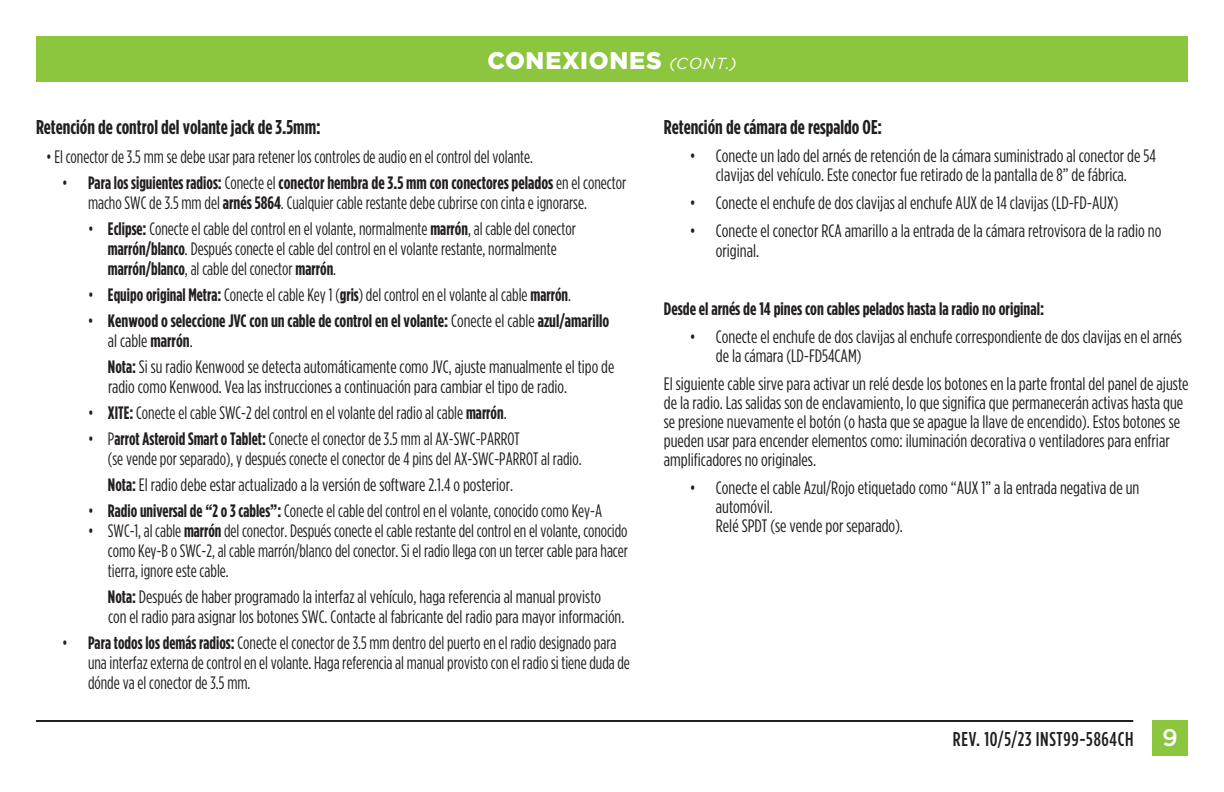
<style>
.page{position:relative;width:1224px;height:792px;background:#fff}
.page>*{position:absolute;margin:0;border:0;box-sizing:border-box;transform-origin:0 0}
.t1{font:900 24px "Gotham";letter-spacing:.03em;color:#fff}
.t2{font:700 20px "Gotham Condensed";color:#231f20}
.t3{font:500 20px "Gotham Condensed";letter-spacing:.035em;color:#231f20}
.t4{font:18px/19px "Gotham Condensed";color:#231f20}
.t5{font:18px/20px "Gotham Condensed";color:#231f20;scale:.96 1}
.t6{font:700 18px/20px "Gotham Condensed";color:#231f20}
.s1{font-weight:400;font-style:italic;font-size:16px}
.s2{font-weight:700}
.s3{font-weight:400}
.s4{font-family:"Gotham";font-size:24px;color:#fff}
</style>
<div class="page">
<hr style="left:36px;top:720px;width:1097px;height:2px;background:#231f20">
<div style="left:1152px;top:720px;width:36px;height:36px;background:#8bc63e"></div>
<div style="left:36px;top:36px;width:1152px;height:45px;background:#8bc63e"></div>
<h1 class="t1" style="left:487px;top:46px;width:251px">CONEXIONES <span class="s1">(CONT.)</span></h1>
<p class="t2" style="left:36px;top:116px;width:286px">Retención de control del volante jack de 3.5mm:</p>
<p class="t5" style="left:46px;top:146px;width:509px">• El conector de 3.5 mm se debe usar para retener los controles de audio en el control del volante.</p>
<p class="t5" style="left:88px;top:172px;width:562px;text-indent:-26px">• <span class="s2">Para los siguientes radios:</span> Conecte el <span class="s2">conector hembra de 3.5 mm con conectores pelados</span> en el conector macho SWC de 3.5 mm del <span class="s2">arnés 5864</span>. Cualquier cable restante debe cubrirse con cinta e ignorarse.</p>
<p class="t5" style="left:108px;top:218px;width:489px;text-indent:-20px">• <span class="s2">Eclipse:</span> Conecte el cable del control en el volante, normalmente <span class="s2">marrón</span>, al cable del conector <span class="s2">marrón/blanco</span>. Después conecte el cable del control en el volante restante, normalmente <span class="s2">marrón/blanco</span>, al cable del conector <span class="s2">marrón</span>.</p>
<p class="t5" style="left:88px;top:284px;width:505px">• <span class="s2">Equipo original Metra:</span> Conecte el cable Key 1 (<span class="s2">gris</span>) del control en el volante al cable <span class="s2">marrón</span>.</p>
<p class="t6" style="left:108px;top:310px;width:503px;text-indent:-20px"><span class="s3">•</span> Kenwood o seleccione JVC con un cable de control en el volante: <span class="s3">Conecte el cable</span> azul/amarillo <span class="s3">al cable</span> marrón<span class="s3">.</span></p>
<p class="t4" style="left:108px;top:356px;width:508px;line-height:20px"><span class="s2">Nota:</span> Si su radio Kenwood se detecta automáticamente como JVC, ajuste manualmente el tipo de radio como Kenwood. Vea las instrucciones a continuación para cambiar el tipo de radio.</p>
<p class="t5" style="left:88px;top:402px;width:438px">• <span class="s2">XITE:</span> Conecte el cable SWC-2 del control en el volante del radio al cable <span class="s2">marrón</span>.</p>
<p class="t5" style="left:108px;top:428px;width:495px;text-indent:-20px">• P<span class="s2">arrot Asteroid Smart o Tablet:</span> Conecte el conector de 3.5 mm al AX-SWC-PARROT<br>(se vende por separado), y después conecte el conector de 4 pins del AX-SWC-PARROT al radio.</p>
<p class="t4" style="left:108px;top:475px;width:407px"><span class="s2">Nota:</span> El radio debe estar actualizado a la versión de software 2.1.4 o posterior.</p>
<p class="t5" style="left:88px;top:500px;width:537px">• <span class="s2">Radio universal de “2 o 3 cables”:</span> Conecte el cable del control en el volante, conocido como Key-A</p>
<p class="t5" style="left:108px;top:520px;width:543px;text-align:justify;text-indent:-20px">• SWC-1, al cable <span class="s2">marrón</span> del conector. Después conecte el cable restante del control en el volante, conocido como Key-B o SWC-2, al cable marrón/blanco del conector. Si el radio llega con un tercer cable para hacer tierra, ignore este cable.</p>
<p class="t4" style="left:108px;top:586px;width:518px;line-height:20px"><span class="s2">Nota:</span> Después de haber programado la interfaz al vehículo, haga referencia al manual provisto<br>con el radio para asignar los botones SWC. Contacte al fabricante del radio para mayor información.</p>
<p class="t5" style="left:88px;top:632px;width:566px;text-indent:-26px">• <span class="s2">Para todos los demás radios:</span> Conecte el conector de 3.5 mm dentro del puerto en el radio designado para una interfaz externa de control en el volante. Haga referencia al manual provisto con el radio si tiene duda de dónde va el conector de 3.5 mm.</p>
<p class="t2" style="left:664px;top:116px;width:220px">Retención de cámara de respaldo OE:</p>
<p class="t4" style="left:690px;top:146px;width:468px;text-align:center">• Conecte un lado del arnés de retención de la cámara suministrado al conector de 54 clavijas del vehículo. Este conector fue retirado de la pantalla de 8” de fábrica.</p>
<p class="t4" style="left:690px;top:193px;width:430px">• Conecte el enchufe de dos clavijas al enchufe AUX de 14 clavijas (LD-FD-AUX)</p>
<p class="t4" style="left:716px;top:221px;width:447px;line-height:20px;text-indent:-26px">• Conecte el conector RCA amarillo a la entrada de la cámara retrovisora de la radio no original.</p>
<p class="t6" style="left:664px;top:298px;width:382px">Desde el arnés de 14 pines con cables pelados hasta la radio no original:</p>
<p class="t4" style="left:716px;top:327px;width:468px;text-indent:-26px">• Conecte el enchufe de dos clavijas al enchufe correspondiente de dos clavijas en el arnés de la cámara (LD-FD54CAM)</p>
<p class="t4" style="left:664px;top:374px;width:526px">El siguiente cable sirve para activar un relé desde los botones en la parte frontal del panel de ajuste de la radio. Las salidas son de enclavamiento, lo que significa que permanecerán activas hasta que se presione nuevamente el botón (o hasta que se apague la llave de encendido). Estos botones se pueden usar para encender elementos como: iluminación decorativa o ventiladores para enfriar amplificadores no originales.</p>
<p class="t4" style="left:716px;top:478px;width:425px;text-indent:-26px">• Conecte el cable Azul/Rojo etiquetado como “AUX 1” a la entrada negativa de un automóvil.<br>Relé SPDT (se vende por separado).</p>
<p class="t3" style="left:953px;top:728px;width:227px">REV. 10/5/23 INST99-5864CH <span class="s4">9</span></p>
</div>
